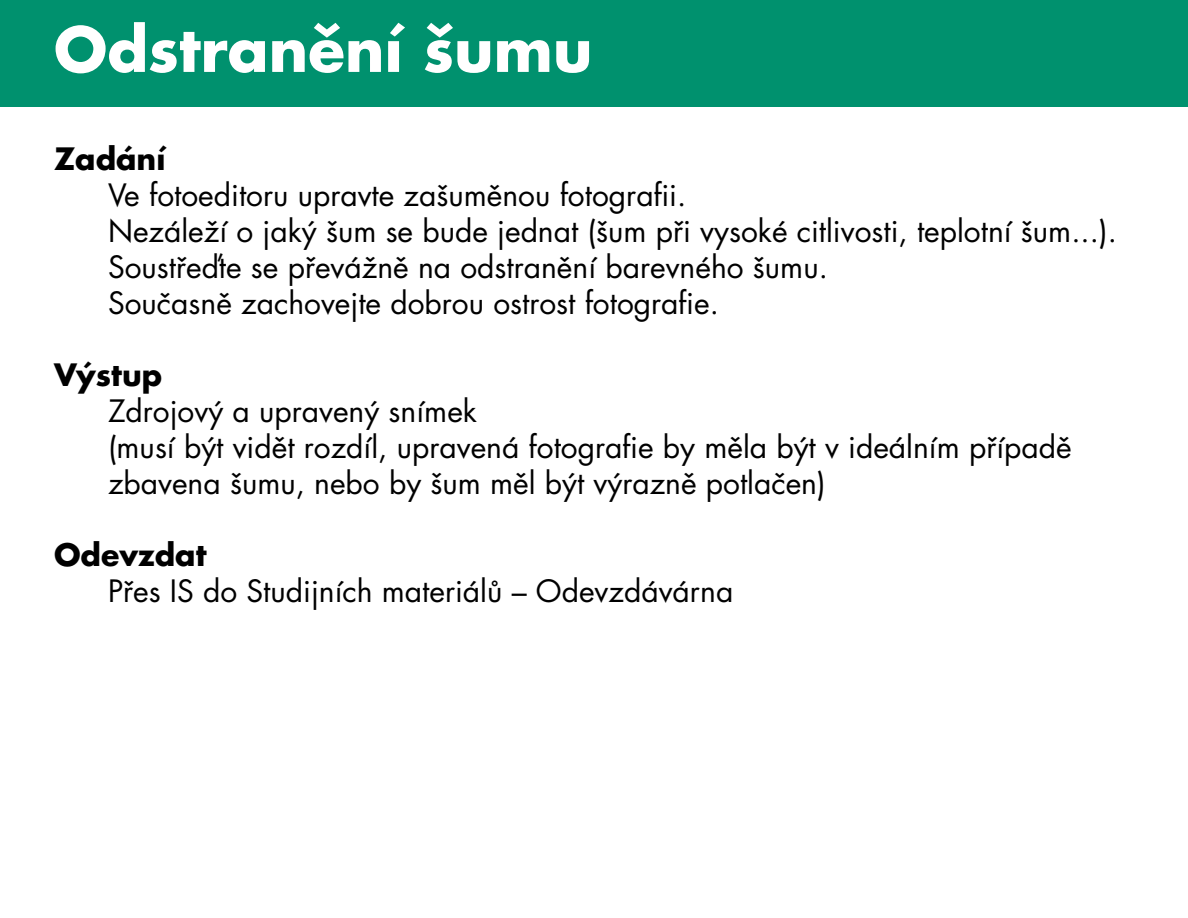
<style>
.page{position:relative;width:1188px;height:918px;background:#fff}
.page>*{position:absolute;margin:0;border:0;box-sizing:border-box;transform-origin:0 0}
.t1{font:700 60px "Futura CE";color:#fff}
.t2{font:30px/36px "Futura CE";color:#000}
.t3{font:700 30px "Futura CE";color:#000}
</style>
<div class="page">
<div style="left:0;top:0;width:1188px;height:106px;background:#00916e"></div>
<h1 class="t1" style="left:54px;top:16px;width:540px">Odstranění šumu</h1>
<p class="t3" style="left:54px;top:142px;width:113px">Zadání</p>
<p class="t2" style="left:108px;top:179px;width:1010px">Ve fotoeditoru upravte zašuměnou fotografii.<br>Nezáleží o jaký šum se bude jednat (šum při vysoké citlivosti, teplotní šum...).<br>Soustřeďte se převážně na odstranění barevného šumu.<br>Současně zachovejte dobrou ostrost fotografie.</p>
<p class="t3" style="left:54px;top:358px;width:110px">Výstup</p>
<p class="t2" style="left:108px;top:395px;width:965px">Zdrojový a upravený snímek<br>(musí být vidět rozdíl, upravená fotografie by měla být v ideálním případě zbavena šumu, nebo by šum měl být výrazně potlačen)</p>
<p class="t3" style="left:54px;top:538px;width:154px">Odevzdat</p>
<p class="t2" style="left:108px;top:575px;width:627px">Přes IS do Studijních materiálů – Odevzdávárna</p>
</div>
